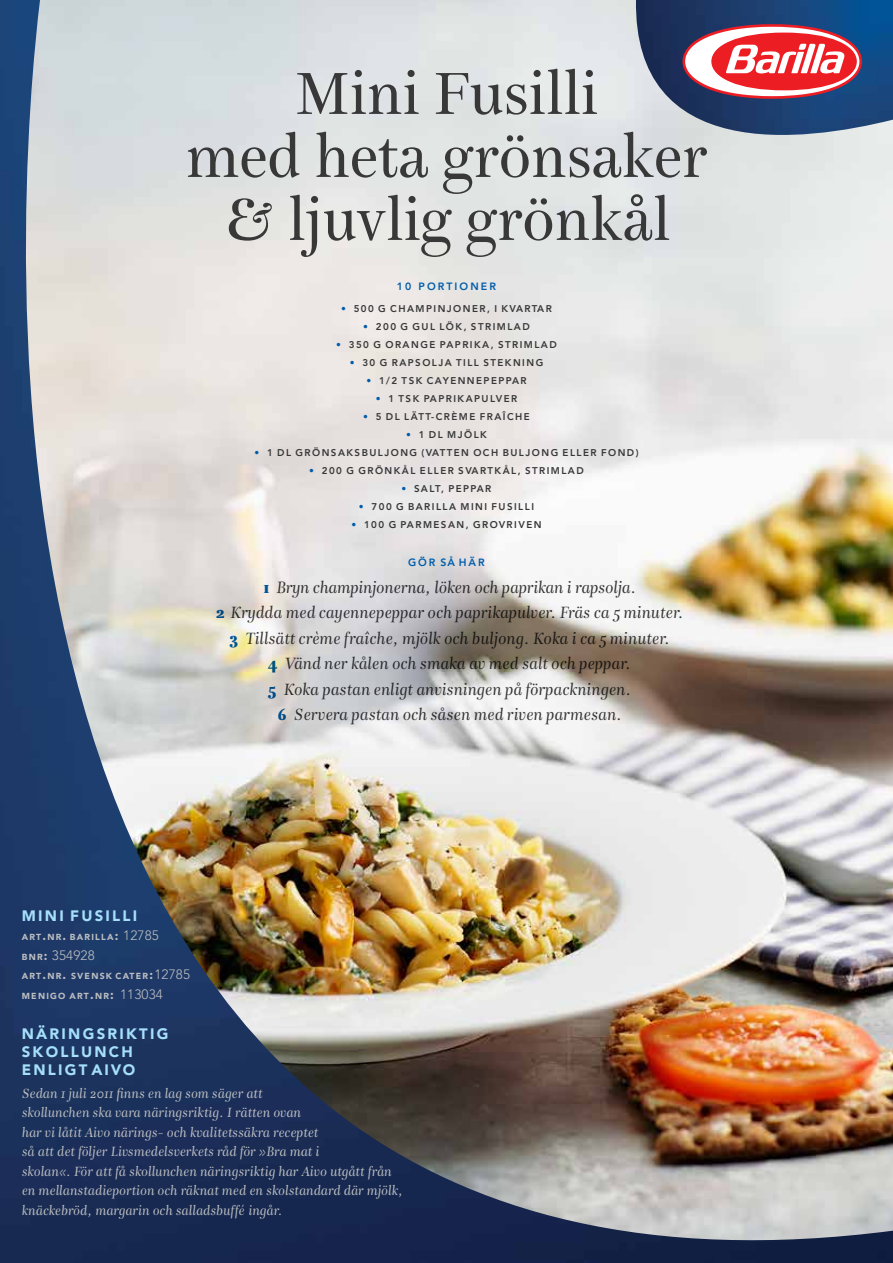
<style>
.page{position:relative;width:893px;height:1263px;background:#fff}
.page>*{position:absolute;margin:0;border:0;box-sizing:border-box;transform-origin:0 0}
.t1{font:60px/63px "Bohemia LT Std";color:#383839;text-align:center}
.t2{font:italic 16.5px/25.5px "Bohemia LT Std";letter-spacing:.01em;color:#383839;text-align:center}
.t3{font:900 15px/18px "Avenir LT Std";letter-spacing:.15em;color:#a5dff9}
.t4{font:italic 13.5px/19.5px "Bohemia LT Std";letter-spacing:.01em;color:#bcbec0}
.t5{font:300 13.5px "Avenir LT Std";letter-spacing:.01em;color:#bcbec0}
.t6{font:800 10.5px "Avenir LT Std";letter-spacing:.2em;color:#005cab}
.t7{font:800 9.75px "Avenir LT Std";letter-spacing:.15em;color:#383839}
.t8{font:900 8.7px "Avenir LT Std";letter-spacing:.145em;color:#bcbec0}
.s1{color:#005cab}
.s2{font-weight:700;font-style:normal;font-size:16.65px;color:#005cab}
.s3{font-size:12.45px}
.s4{font-weight:300;font-size:13.5px}
.s5{font-weight:900;font-size:8.7px}
.s6{font-weight:900;font-size:12.45px}
</style>
<div class="page">
<img style="left:0;top:0;width:893px;height:1263px">
<h1 class="t1" style="left:186px;top:62px;width:523px">Mini Fusilli<br>med heta grönsaker &amp; ljuvlig grönkål</h1>
<p class="t6" style="left:397px;top:280px;width:100px">10 PORTIONER</p>
<p class="t7" style="left:341px;top:303px;width:212px"><span class="s1">•</span> 500 G CHAMPINJONER, I KVARTAR</p>
<p class="t7" style="left:363px;top:321px;width:168px"><span class="s1">•</span> 200 G GUL LÖK, STRIMLAD</p>
<p class="t7" style="left:336px;top:339px;width:222px"><span class="s1">•</span> 350 G ORANGE PAPRIKA, STRIMLAD</p>
<p class="t7" style="left:350px;top:357px;width:195px"><span class="s1">•</span> 30 G RAPSOLJA TILL STEKNING</p>
<p class="t7" style="left:366px;top:375px;width:162px"><span class="s1">•</span> 1/2 TSK CAYENNEPEPPAR</p>
<p class="t7" style="left:376px;top:393px;width:143px"><span class="s1">•</span> 1 TSK PAPRIKAPULVER</p>
<p class="t7" style="left:363px;top:411px;width:168px"><span class="s1">•</span> 5 DL LÄTT-CRÈME FRAÎCHE</p>
<p class="t7" style="left:406px;top:429px;width:82px"><span class="s1">•</span> 1 DL MJÖLK</p>
<p class="t7" style="left:254px;top:447px;width:386px"><span class="s1">•</span> 1 DL GRÖNSAKSBULJONG (VATTEN OCH BULJONG ELLER FOND)</p>
<p class="t7" style="left:309px;top:465px;width:276px"><span class="s1">•</span> 200 G GRÖNKÅL ELLER SVARTKÅL, STRIMLAD</p>
<p class="t7" style="left:402px;top:483px;width:91px"><span class="s1">•</span> SALT, PEPPAR</p>
<p class="t7" style="left:359px;top:501px;width:177px"><span class="s1">•</span> 700 G BARILLA MINI FUSILLI</p>
<p class="t7" style="left:351px;top:519px;width:192px"><span class="s1">•</span> 100 G PARMESAN, GROVRIVEN</p>
<p class="t6" style="left:408px;top:556px;width:78px">GÖR SÅ HÄR</p>
<p class="t2" style="left:216px;top:574px;width:469px"><span class="s2">1</span> Bryn champinjonerna, löken och paprikan i rapsolja.<br><span class="s2">2</span> Krydda med cayennepeppar och paprikapulver. Fräs ca 5 minuter.<br><span class="s2">3</span> Tillsätt crème fraîche, mjölk och buljong. Koka i ca 5 minuter.<br><span class="s2">4</span> Vänd ner kålen och smaka av med salt och peppar.<br><span class="s2">5</span> Koka pastan enligt anvisningen på förpackningen.<br><span class="s2">6</span> Servera pastan och såsen med riven parmesan.</p>
<p class="t3" style="left:22px;top:906px;width:117px">MINI FUSILL I</p>
<p class="t8" style="left:22px;top:932px;width:139px">ART<span class="s3">.</span>NR<span class="s3">.</span> BARILLA<span class="s3">:</span> <span class="s4">12785</span></p>
<p class="t5" style="left:22px;top:947px;width:74px"><span class="s5">BNR</span><span class="s6">:</span> 354928</p>
<p class="t8" style="left:22px;top:971px;width:170px">ART<span class="s3">.</span>NR<span class="s3">.</span> SVENSK CATER<span class="s3">:</span><span class="s4">12785</span></p>
<p class="t8" style="left:22px;top:990px;width:143px">MENIGO ART<span class="s3">.</span>NR<span class="s3">:</span> <span class="s4">113034</span></p>
<p class="t3" style="left:22px;top:1025px;width:13px">NÄRING</p>
<p class="t3" style="left:22px;top:1025px;width:128px;text-indent:75px">SRI KTIG<br>SKOLLUN CH<br>EN LIGT</p>
<p class="t3" style="left:91px;top:1061px;width:12px">AIVO</p>
<p class="t4" style="left:22px;top:1083px;width:383px">Sedan 1 juli 2011 finns en lag som säger att<br>skollunchen ska vara näringsriktig. I rätten ovan<br>har vi låtit Aivo närings- och kvalitetssäkra receptet<br>så att det följer Livsmedelsverkets råd för »Bra mat i<br>skolan«. För att få skollunchen näringsriktig har Aivo utgått från en mellanstadieportion och räknat med en skolstandard där mjölk, knäckebröd, margarin och salladsbuffé ingår.</p>
</div>
